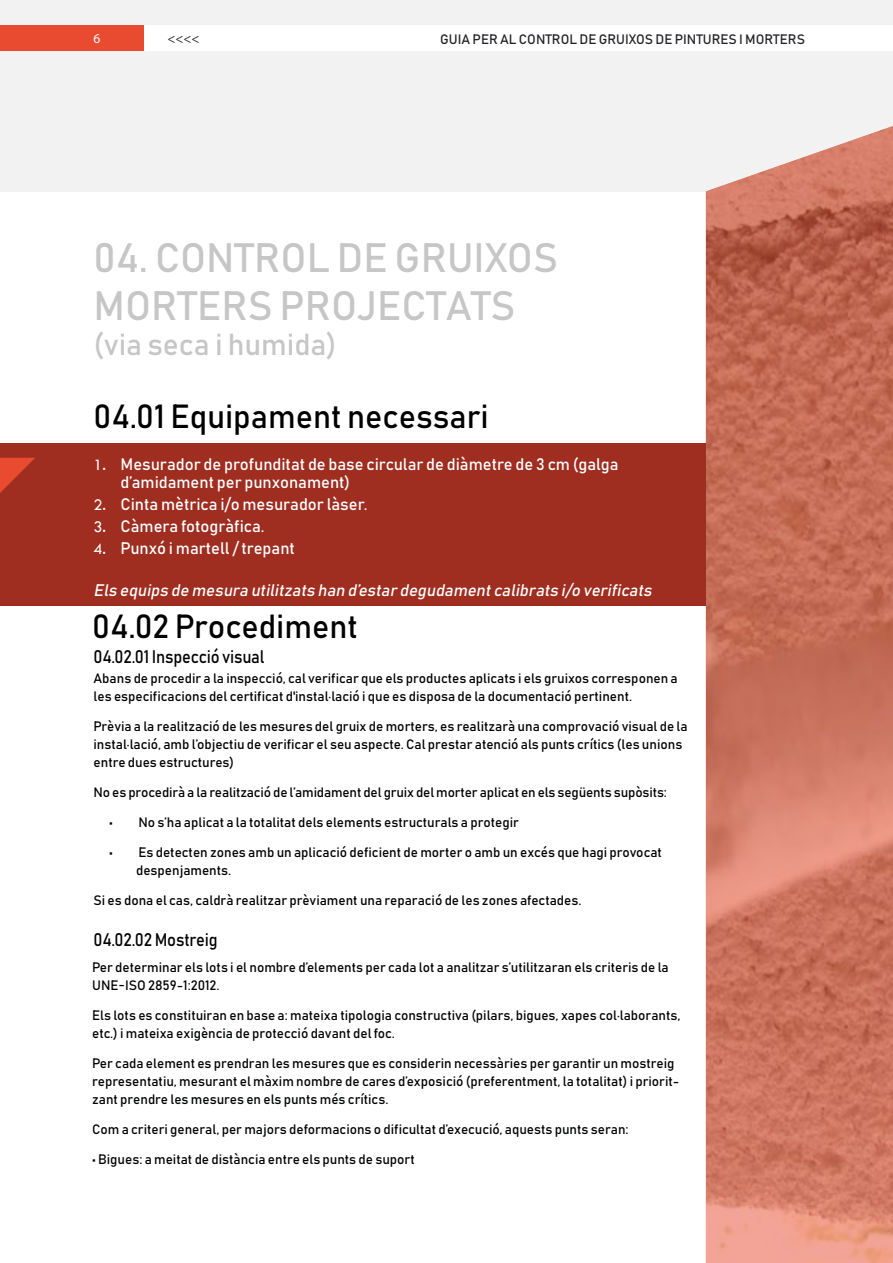
<style>
.page{position:relative;width:893px;height:1263px;background:#fff}
.page>*{position:absolute;margin:0;border:0;box-sizing:border-box;transform-origin:0 0}
.t1{font:40.5px/48px "Bahnschrift";color:#c6c6c6}
.t2{font:33px "Bahnschrift";color:#000}
.t3{font:30px "Bahnschrift";color:#c6c6c6}
.t4{font:18px "Bahnschrift";letter-spacing:-.01em;color:#000;scale:.91 1}
.t5{font:16.5px/18px "Bahnschrift";color:#fff}
.t6{font:italic 16.5px "Bahnschrift";color:#fff}
.t7{font:13.5px/18px "Bahnschrift";color:#000}
.t8{font:13.5px/18px "Bahnschrift";color:#010202}
.t9{font:13.5px "Bahnschrift";color:#222227}
.t10{font:13.5px "Myriad Pro";color:#222227}
.t11{font:13.5px "Myriad Pro";color:#fff}
.s1{font-family:"Tw Cen"}
</style>
<div class="page">
<div style="left:0;top:0;width:893px;height:191px;background:#f3f2f2"></div>
<img style="left:706px;top:25px;width:187px;height:1238px">
<div style="left:0;top:26px;width:145px;height:25px;background:#e94b31"></div>
<div style="left:145px;top:26px;width:748px;height:25px;background:#fff"></div>
<div style="left:0;top:443px;width:706px;height:163px;background:#9f2e20"></div>
<svg style="left:0;top:458px;width:35px;height:35px"></svg>
<p class="t11" style="left:94px;top:30px;width:8px">6</p>
<p class="t10" style="left:167px;top:30px;width:34px">&lt;&lt;&lt;&lt;</p>
<p class="t9" style="left:440px;top:30px;width:366px">GUIA PER AL CONTROL DE GRUIXOS DE PINTURES I MORTERS</p>
<h1 class="t1" style="left:94px;top:233px;width:466px">04. CONTROL DE GRUIXOS<br>MORTERS PROJECTATS</h1>
<h3 class="t3" style="left:94px;top:325px;width:245px">(via seca i humida)</h3>
<h2 class="t2" style="left:94px;top:395px;width:397px">04.01 Equipament necessari</h2>
<p class="t5" style="left:121px;top:454px;width:500px;text-indent:-27px"><span class="s1">1.</span> Mesurador de profunditat de base circular de diàmetre de 3 cm (galga d’amidament per punxonament)</p>
<p class="t5" style="left:94px;top:495px;width:275px"><span class="s1">2.</span> Cinta mètrica i/o mesurador làser.</p>
<p class="t5" style="left:94px;top:517px;width:173px"><span class="s1">3.</span> Càmera fotogràfica.</p>
<p class="t5" style="left:94px;top:539px;width:203px"><span class="s1">4.</span> Punxó i martell / trepant</p>
<p class="t6" style="left:94px;top:580px;width:563px">Els equips de mesura utilitzats han d’estar degudamentcalibrats i/o verificats</p>
<h2 class="t2" style="left:92px;top:605px;width:267px">04.02 Procediment</h2>
<h3 class="t4" style="left:94px;top:645px;width:189px">04.02.01 Inspecció visual</h3>
<p class="t7" style="left:94px;top:669px;width:586px">Abans de procedir a la inspecció, cal verificar que els productes aplicats i els gruixos corresponen a les especificacions del certificat d'instal·lació i que es disposa de la documentació pertinent.</p>
<p class="t7" style="left:94px;top:717px;width:596px">Prèvia a la realització de les mesures del gruix de morters, es realitzarà una comprovació visual de la instal·lació, amb l’objectiu de verificar el seu aspecte. Cal prestar atenció als punts crítics (les unions entre dues estructures)</p>
<p class="t7" style="left:94px;top:783px;width:575px">No es procedirà a la realització de l’amidament del gruix del morter aplicat en els següents supòsits:</p>
<p class="t7" style="left:109px;top:813px;width:411px">• No s’ha aplicat a la totalitat dels elements estructurals a protegir</p>
<p class="t7" style="left:136px;top:843px;width:527px;text-indent:-27px">• Es detecten zones amb un aplicació deficient de morter o amb un excés que hagi provocat despenjaments.</p>
<p class="t7" style="left:94px;top:891px;width:489px">Si es dona el cas, caldrà realitzar prèviament una reparació de les zones afectades.</p>
<h3 class="t4" style="left:94px;top:928px;width:138px">04.02.02 Mostreig</h3>
<p class="t8" style="left:92px;top:958px;width:578px">Per determinar els lots i el nombre d’elements per cada lot a analitzar s’utilitzaran els criteris de la<br>UNE-ISO 2859-1:2012.</p>
<p class="t8" style="left:92px;top:1006px;width:590px">Els lots es constituiran en base a: mateixa tipologia constructiva (pilars, bigues, xapes col·laborants, etc.) i mateixa exigència de protecció davant del foc.</p>
<p class="t8" style="left:92px;top:1054px;width:589px">Per cada element es prendran les mesures que es considerin necessàries per garantir un mostreig representatiu, mesurant el màxim nombre de cares d’exposició (preferentment, la totalitat) i priorit&shy;zant prendre les mesures en els punts més crítics.</p>
<p class="t8" style="left:92px;top:1120px;width:538px">Com a criteri general, per majors deformacions o dificultat d’execució, aquests punts seran:</p>
<p class="t8" style="left:92px;top:1150px;width:324px">• Bigues: a meitat de distància entre els punts de suport</p>
</div>
